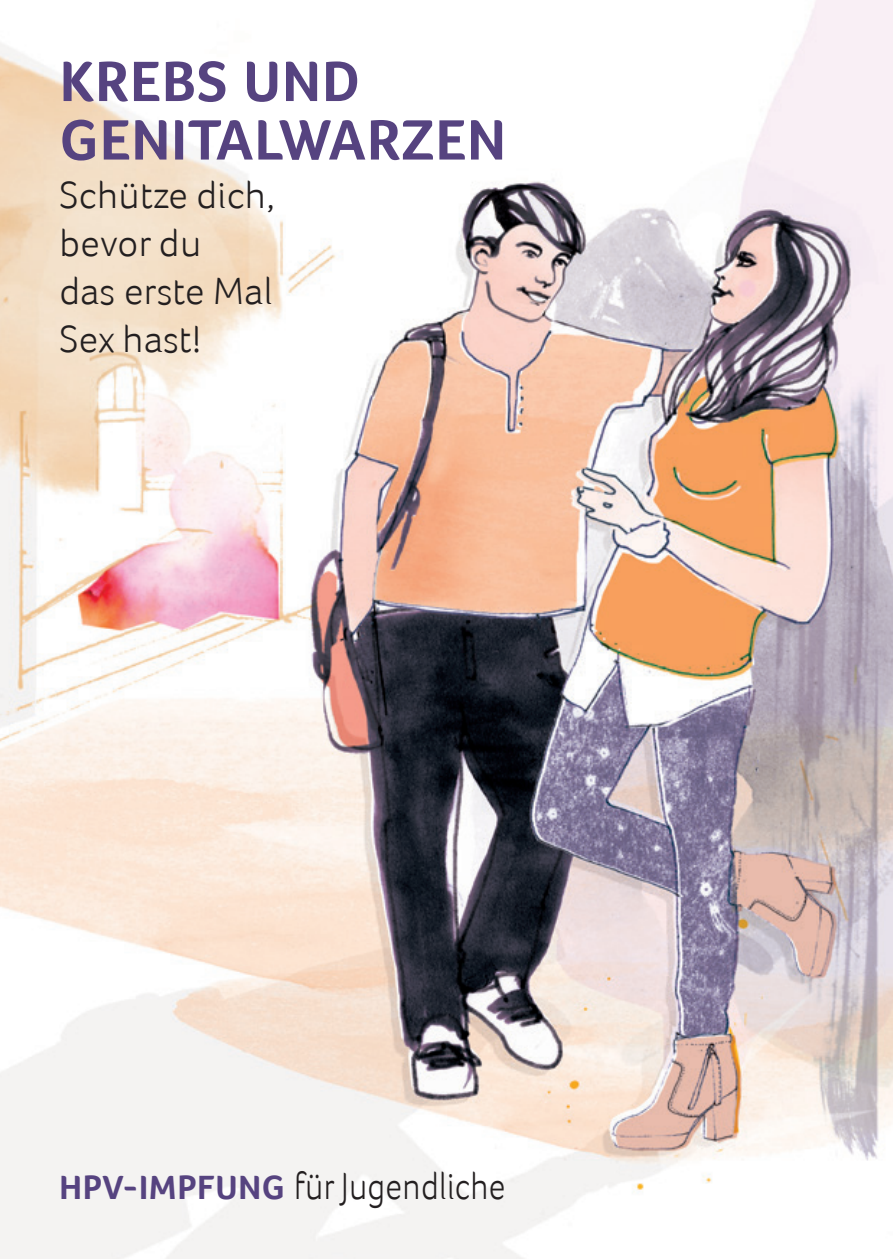
<style>
.page{position:relative;width:893px;height:1259px;background:#fff}
.page>*{position:absolute;margin:0;border:0;box-sizing:border-box;transform-origin:0 0}
.t1{font:700 58.5px "Foco";letter-spacing:.02em;color:#564380}
.t2{font:300 39px/48px "Foco";letter-spacing:.01em;color:#231f20}
.t3{font:300 39px "Foco";letter-spacing:.01em;color:#231f20;scale:.86 1}
.s1{font-weight:700;font-size:34.5px;color:#564380}
</style>
<div class="page">
<img style="left:0;top:0;width:893px;height:1259px">
<p class="t1" style="left:60px;top:47px;width:302px">KREBS UND</p>
<p class="t1" style="left:60px;top:105px;width:448px">GENITALWARZEN</p>
<p class="t2" style="left:60px;top:170px;width:217px">Schütze dich, bevor du<br>das erste Mal<br>Sex hast!</p>
<p class="t3" style="left:60px;top:1163px;width:520px"><span class="s1">HPV-IMPFUNG</span> für Jugendliche</p>
</div>
